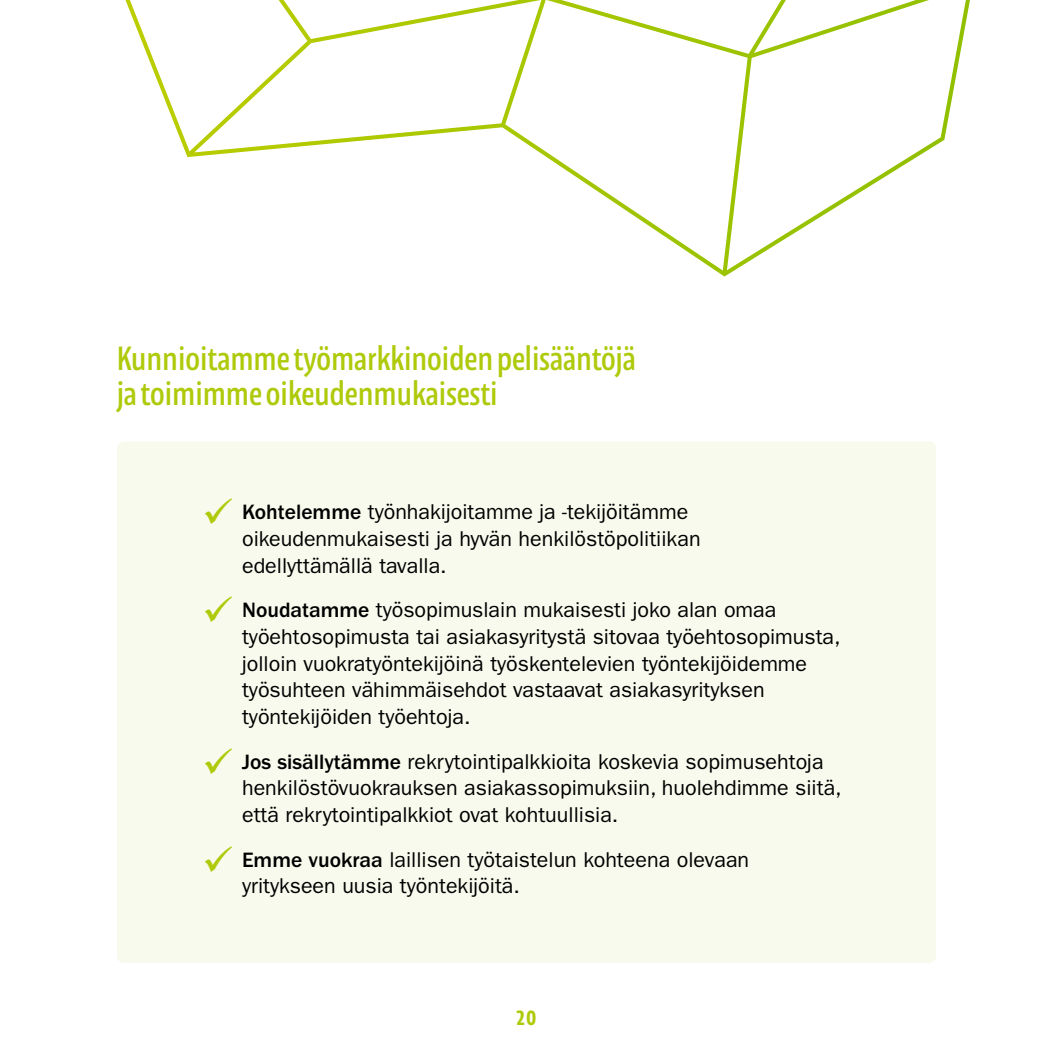
<style>
.page{position:relative;width:1053px;height:1053px;background:#fff}
.page>*{position:absolute;margin:0;border:0;box-sizing:border-box;transform-origin:0 0}
.t1{font:35px/35px "Floki";color:#afca0b}
.t2{font:21.5px/26.8px "ITC Franklin Gothic Std";color:#000}
.t3{font:600 21.25px "Floki";color:#afca0b}
.s1{color:#afca0b}
.s2{font-weight:500}
</style>
<div class="page">
<svg style="left:125px;top:0;width:844px;height:276px"></svg>
<div style="left:117px;top:441px;width:818px;height:521px;background:#f8faed;border-radius:7px"></div>
<h1 class="t1" style="left:117px;top:338px;width:520px">Kunnioitamme työmarkkinoiden pelisääntöjä ja toimimme oikeudenmukaisesti</h1>
<p class="t2" style="left:242px;top:498px;width:460px;text-indent:-40px"><span class="s1">✓</span> <span class="s2">Kohtelemme</span> työnhakijoitamme ja -tekijöitämme oikeudenmukaisesti ja hyvän henkilöstöpolitiikan edellyttämällä tavalla.</p>
<p class="t2" style="left:242px;top:596px;width:600px;text-indent:-40px"><span class="s1">✓</span> <span class="s2">Noudatamme</span> työsopimuslain mukaisesti joko alan omaa työehtosopimusta tai asiakasyritystä sitovaa työehtosopimusta, jolloin vuokratyöntekijöinä työskentelevien työntekijöidemme työsuhteen vähimmäisehdot vastaavat asiakasyrityksen työntekijöiden työehtoja.</p>
<p class="t2" style="left:242px;top:748px;width:601px;text-indent:-40px"><span class="s1">✓</span> <span class="s2">Jos sisällytämme</span> rekrytointipalkkioita koskevia sopimusehtoja henkilöstövuokrauksen asiakassopimuksiin, huolehdimme siitä, että rekrytointipalkkiot ovat kohtuullisia.</p>
<p class="t2" style="left:242px;top:846px;width:508px;text-indent:-40px"><span class="s1">✓</span> <span class="s2">Emme vuokraa</span> laillisen työtaistelun kohteena olevaan yritykseen uusia työntekijöitä.</p>
<p class="t3" style="left:517px;top:1001px;width:21px">20</p>
</div>
